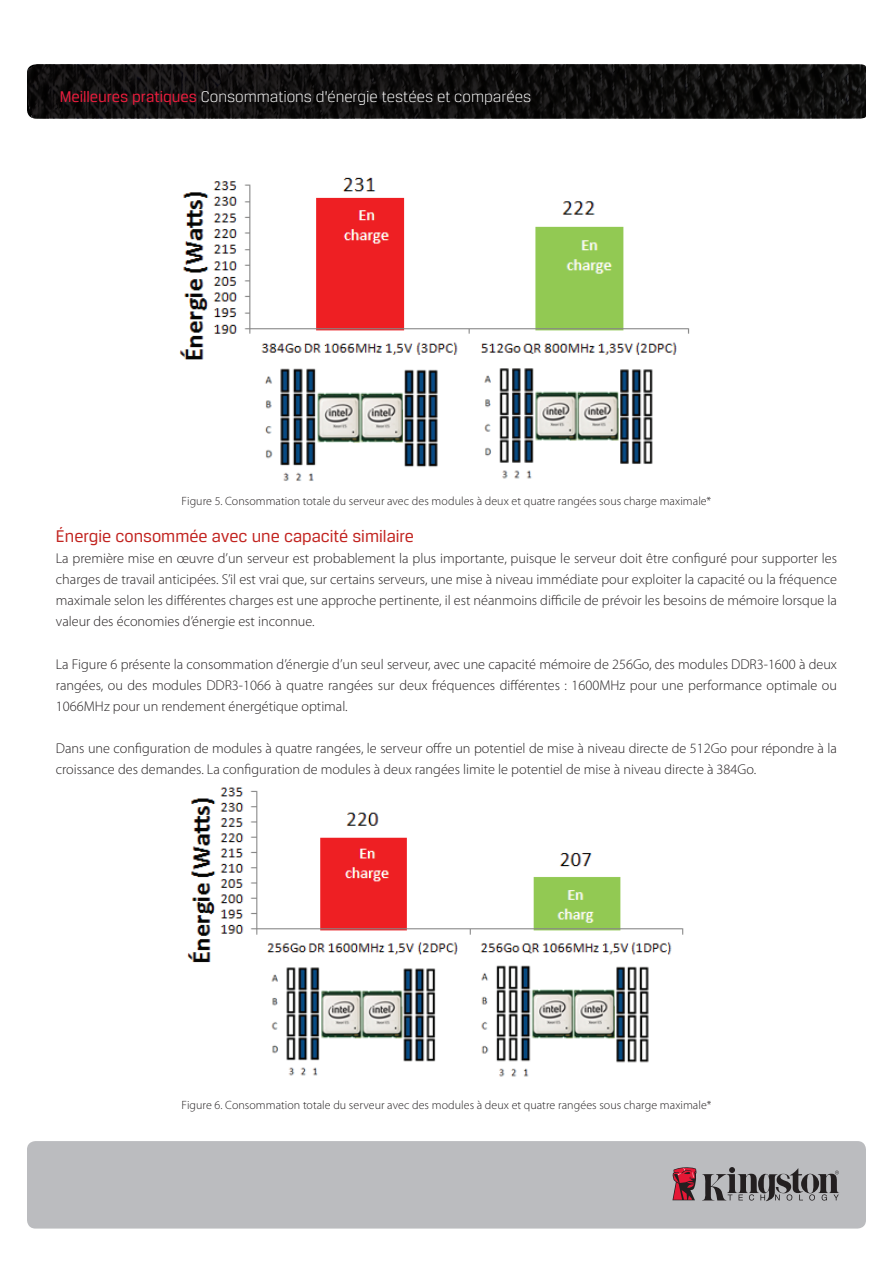
<style>
.page{position:relative;width:893px;height:1263px;background:#fff}
.page>*{position:absolute;margin:0;border:0;box-sizing:border-box;transform-origin:0 0}
.t1{font:18px "Breuer Text";color:#c22420}
.t2{font:300 16.5px "Breuer Text";color:#fff}
.t3{font:300 14.25px/21px "Myriad Pro";color:#231f20;text-align:justify}
.t4{font:300 12px "Myriad Pro";letter-spacing:.005em;color:#231f20}
.s1{font-weight:400;color:#ea1d3d}
</style>
<div class="page">
<div style="left:27px;top:1141px;width:839px;height:87px;background:#bbbcbf;border-radius:9px"></div>
<svg style="left:702px;top:1167px;width:137px;height:34px"></svg>
<svg style="left:672px;top:1167px;width:24px;height:33px"></svg>
<svg style="left:28px;top:64px;width:838px;height:54px;background:#111010"></svg>
<img style="left:179px;top:177px;width:511px;height:304px">
<img style="left:187px;top:787px;width:497px;height:290px">
<p class="t2" style="left:60px;top:88px;width:473px"><span class="s1">Meilleures pratiques</span> Consommations d’énergie testées et comparées</p>
<p class="t4" style="left:182px;top:494px;width:531px">Figure 5. Consommation totale du serveur avec des modules à deux et quatre rangées sous charge maximale*</p>
<p class="t1" style="left:56px;top:526px;width:360px">Énergie consommée avec une capacité similaire</p>
<p class="t3" style="left:56px;top:548px;width:783px">La première mise en œuvre d’un serveur est probablement la plus importante, puisque le serveur doit être configuré pour supporter les charges de travail anticipées. S’il est vrai que, sur certains serveurs, une mise à niveau immédiate pour exploiter la capacité ou la fréquence maximale selon les différentes charges est une approche pertinente, il est néanmoins difficile de prévoir les besoins de mémoire lorsque la valeur des économies d’énergie est inconnue.</p>
<p class="t3" style="left:56px;top:653px;width:783px">La Figure 6 présente la consommation d’énergie d’un seul serveur, avec une capacité mémoire de 256Go, des modules DDR3-1600 à deux rangées, ou des modules DDR3-1066 à quatre rangées sur deux fréquences différentes : 1600MHz pour une performance optimale ou 1066MHz pour un rendement énergétique optimal.</p>
<p class="t3" style="left:56px;top:738px;width:782px">Dans une configuration de modules à quatre rangées, le serveur offre un potentiel de mise à niveau directe de 512Go pour répondre à la croissance des demandes. La configuration de modules à deux rangées limite le potentiel de mise à niveau directe à 384Go.</p>
<p class="t4" style="left:182px;top:1098px;width:531px">Figure 6. Consommation totale du serveur avec des modules à deux et quatre rangées sous charge maximale*</p>
</div>
